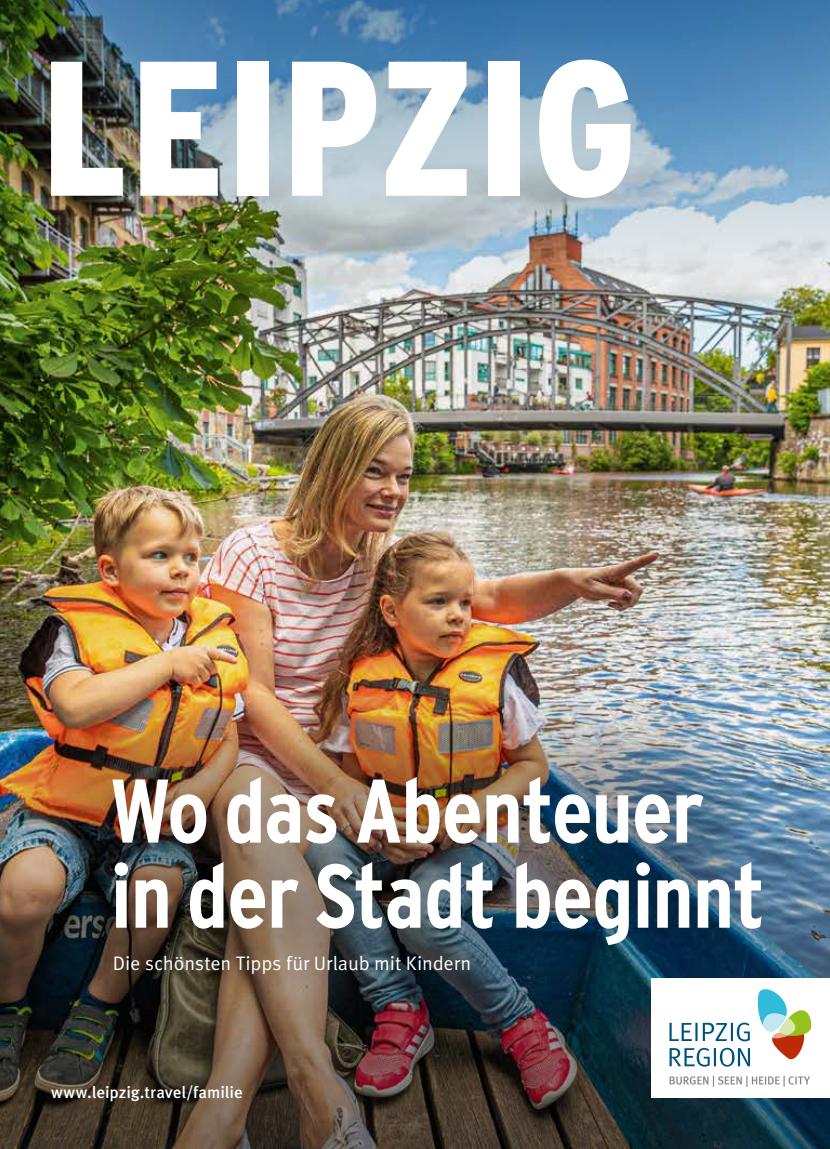
<style>
.page{position:relative;width:830px;height:1149px;background:#fff}
.page>*{position:absolute;margin:0;border:0;box-sizing:border-box;transform-origin:0 0}
.t1{font:700 90px/85.1px "Interstate Condensed";letter-spacing:-.015em;color:#fff}
.t2{font:19.5px "Meta Pro Norm";letter-spacing:-.01em;color:#fff}
.t3{font:500 16.5px "Meta Pro";letter-spacing:-.005em;color:#fff}
</style>
<div class="page">
<img style="left:0;top:298px;width:829px;height:442px">
<img style="left:0;top:740px;width:829px;height:408px">
<img style="left:0;top:0;width:829px;height:298px">
<img style="left:51px;top:689px;width:204px;height:204px;border-radius:50%">
<img style="left:51px;top:791px;width:204px;height:204px;border-radius:50%">
<img style="left:153px;top:689px;width:204px;height:204px;border-radius:50%">
<svg style="left:153px;top:791px;width:204px;height:204px;background:#584737"></svg>
<img style="left:255px;top:689px;width:204px;height:204px;border-radius:50%">
<svg style="left:255px;top:791px;width:204px;height:204px;background:#6d655c"></svg>
<img style="left:357px;top:689px;width:204px;height:204px;border-radius:50%">
<img style="left:357px;top:791px;width:204px;height:204px;border-radius:50%">
<img style="left:459px;top:689px;width:204px;height:204px;border-radius:50%">
<img style="left:459px;top:791px;width:204px;height:204px;border-radius:50%">
<img style="left:561px;top:689px;width:204px;height:204px;border-radius:50%">
<img style="left:561px;top:791px;width:204px;height:204px;border-radius:50%">
<img style="left:51px;top:62px;width:72px;height:134px">
<svg style="left:140px;top:62px;width:78px;height:134px"></svg>
<div style="left:237px;top:62px;width:32px;height:134px;background:#fff"></div>
<svg style="left:292px;top:62px;width:84px;height:134px"></svg>
<svg style="left:386px;top:62px;width:80px;height:134px"></svg>
<div style="left:488px;top:62px;width:31px;height:134px;background:#fff"></div>
<svg style="left:539px;top:60px;width:91px;height:138px"></svg>
<div style="left:651px;top:978px;width:178px;height:119px;background:#fff"></div>
<svg style="left:669px;top:1075px;width:140px;height:11px"></svg>
<svg style="left:669px;top:989px;width:143px;height:77px"></svg>
<h1 class="t1" style="left:111px;top:767px;width:656px">Wo das Abenteuer in der Stadt beginnt</h1>
<p class="t2" style="left:113px;top:948px;width:360px">Die schönsten Tipps für Urlaub mit Kindern</p>
<p class="t3" style="left:51px;top:1079px;width:193px">www.leipzig.travel/familie</p>
</div>
